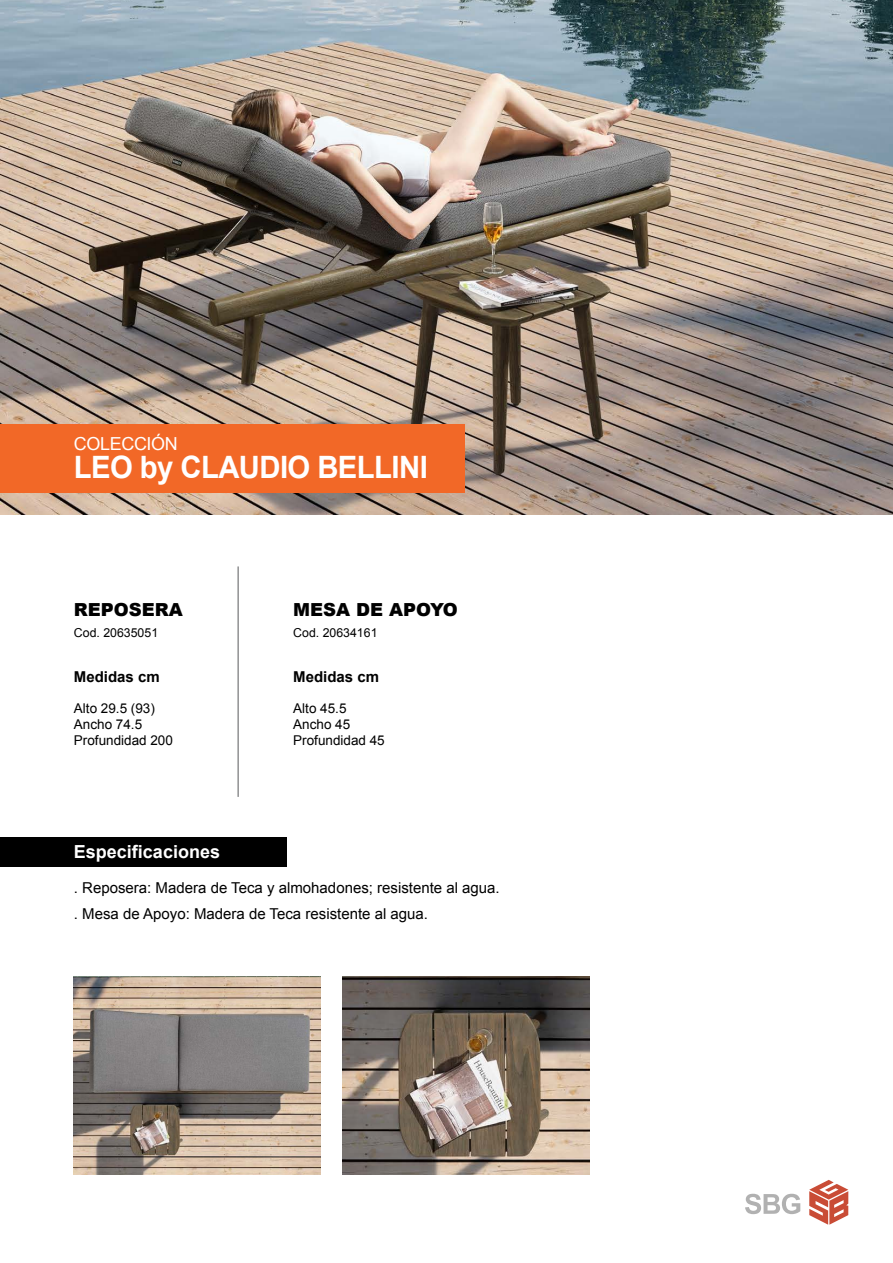
<style>
.page{position:relative;width:893px;height:1263px;background:#fff}
.page>*{position:absolute;margin:0;border:0;box-sizing:border-box;transform-origin:0 0}
.t1{font:700 30.9px "Arial";letter-spacing:-.02em;color:#fff;scale:.95 1}
.t2{font:900 18px "Arial";color:#000}
.t3{font:700 18px "Arial";color:#fff}
.t4{font:18px "Arial";letter-spacing:-.02em;color:#fff}
.t5{font:15px/25.5px "Arial";color:#000}
.t6{font:700 15px "Arial";color:#000}
.t7{font:13.5px/16.2px "Arial";color:#000}
.t8{font:12.3px "Arial";color:#000}
</style>
<div class="page">
<img style="left:74px;top:977px;width:247px;height:197px">
<img style="left:343px;top:977px;width:247px;height:197px">
<img style="left:0;top:0;width:893px;height:514px">
<div style="left:0;top:837px;width:287px;height:30px;background:#000"></div>
<div style="left:0;top:425px;width:464px;height:68px;background:#f26827"></div>
<hr style="left:238px;top:566px;width:1px;height:231px;background:#58595b">
<svg style="left:809px;top:1180px;width:39px;height:45px"></svg>
<svg style="left:745px;top:1194px;width:55px;height:20px"></svg>
<p class="t4" style="left:74px;top:432px;width:105px">COLECCIÓN</p>
<h1 class="t1" style="left:74px;top:447px;width:374px">LEO by CLAUDIO BELLINI</h1>
<p class="t2" style="left:74px;top:596px;width:110px">REPOSERA</p>
<p class="t8" style="left:74px;top:625px;width:86px">Cod. 20635051</p>
<p class="t2" style="left:293px;top:596px;width:166px">MESA DE APOYO</p>
<p class="t8" style="left:293px;top:625px;width:86px">Cod. 20634161</p>
<p class="t6" style="left:74px;top:667px;width:87px">Medidas cm</p>
<p class="t6" style="left:293px;top:667px;width:87px">Medidas cm</p>
<p class="t7" style="left:74px;top:700px;width:101px">Alto 29.5 (93)<br>Ancho 74.5<br>Profundidad 200</p>
<p class="t7" style="left:293px;top:700px;width:93px">Alto 45.5<br>Ancho 45<br>Profundidad 45</p>
<p class="t3" style="left:74px;top:840px;width:148px">Especificaciones</p>
<p class="t5" style="left:74px;top:875px;width:427px">. Reposera: Madera de Teca y almohadones; resistente al agua. . Mesa de Apoyo: Madera de Teca resistente al agua.</p>
</div>
